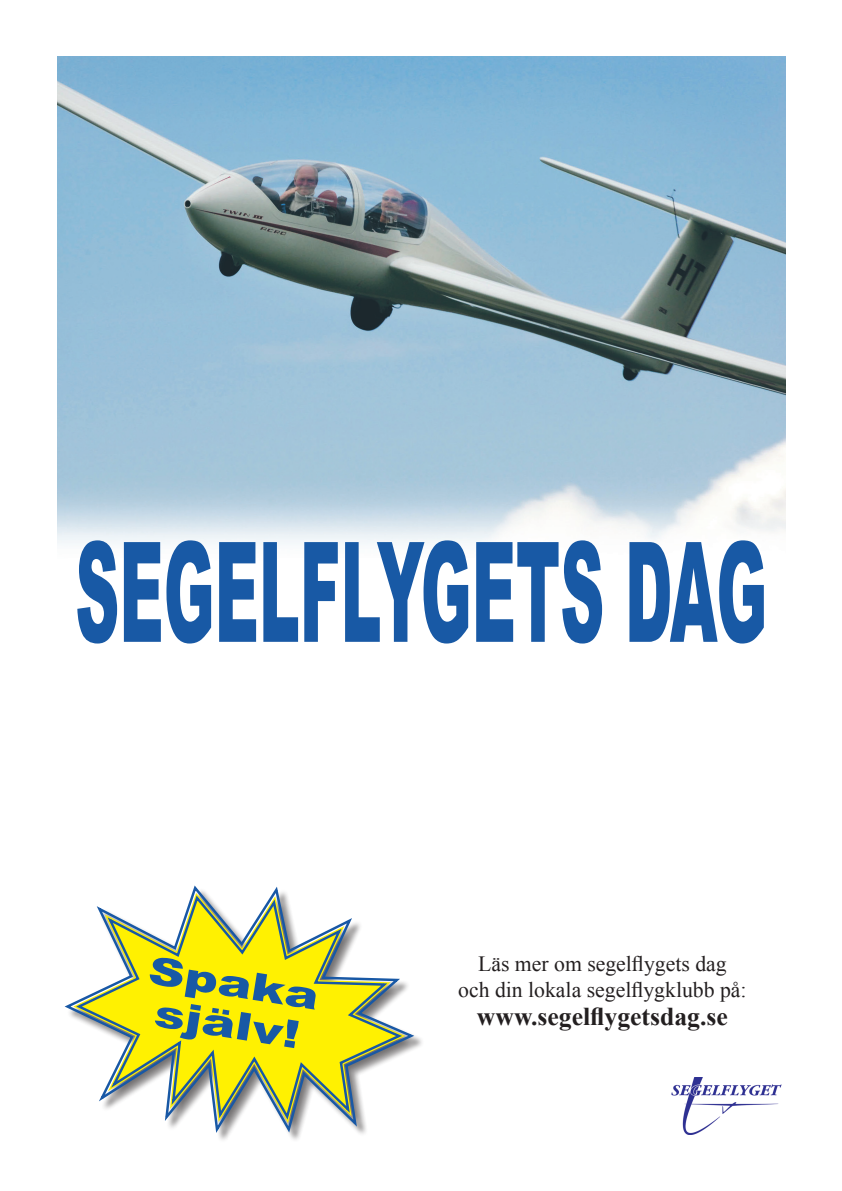
<style>
.page{position:relative;width:842px;height:1191px;background:#fff}
.page>*{position:absolute;margin:0;border:0;box-sizing:border-box;transform-origin:0 0}
.t1{font:900 139.3px "Arial";color:#1859a5;scale:.44 1}
.t2{font:900 38.3px/41.2px "Arial";color:#1859a5;text-align:center;scale:1.33 1}
.t3{font:700 25.7px "Times New Roman";color:#231f20}
.t4{font:21.7px/26.1px "Times New Roman";color:#231f20;text-align:center}
</style>
<div class="page">
<img style="left:57px;top:57px;width:728px;height:487px">
<svg style="left:64px;top:885px;width:353px;height:251px"></svg>
<svg style="left:73px;top:893px;width:332px;height:230px"></svg>
<img style="left:671px;top:1077px;width:110px;height:57px">
<h1 class="t1" style="left:75px;top:491px;width:1574px">SEGELFLYGETS DAG</h1>
<h2 class="t2" style="left:152px;top:948px;width:131px;rotate:9deg">Spaka själv!</h2>
<p class="t4" style="left:458px;top:950px;width:290px">Läs mer om segelflygets dag<br>och din lokala segelflygklubb på:</p>
<p class="t3" style="left:477px;top:999px;width:252px">www.segelflygetsdag.se</p>
</div>
